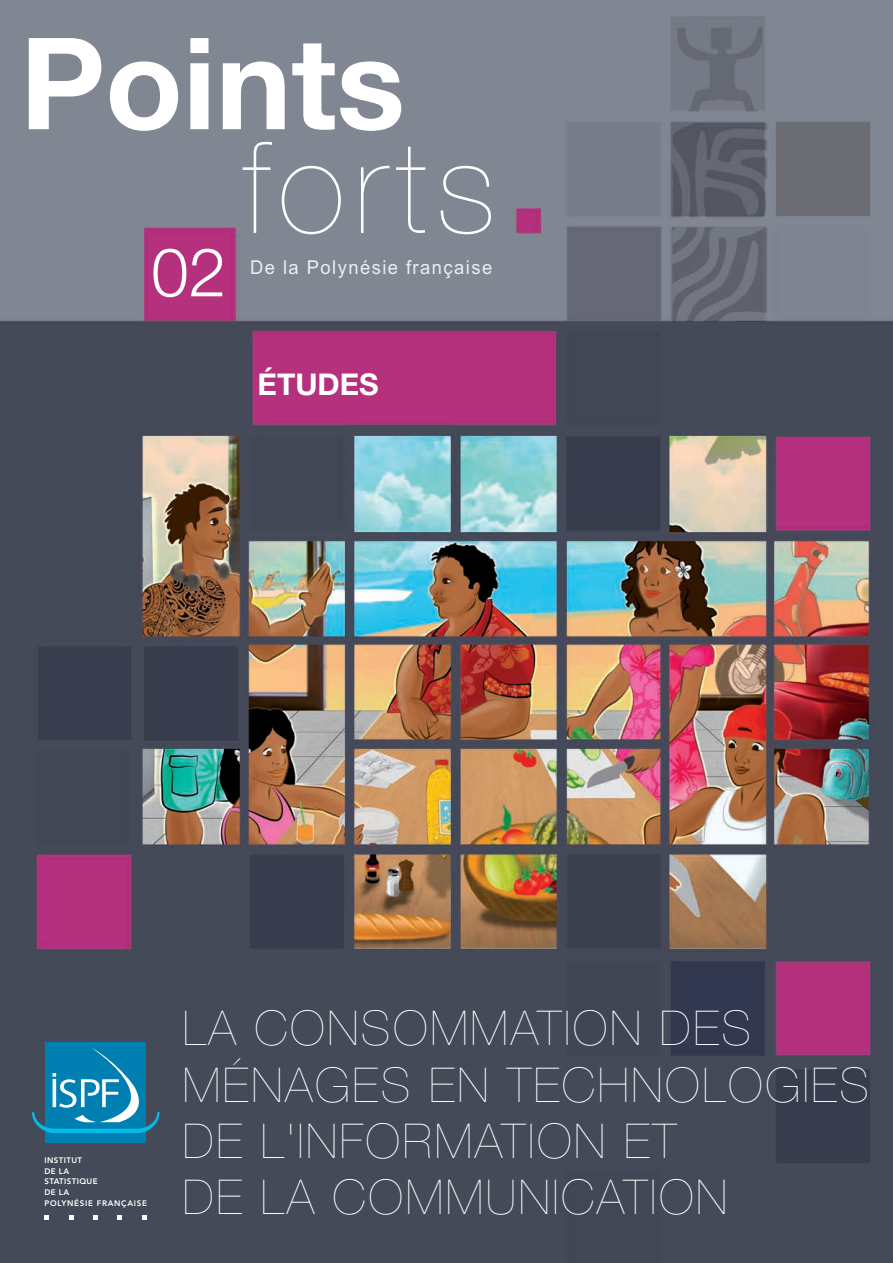
<style>
.page{position:relative;width:893px;height:1263px;background:#fff}
.page>*{position:absolute;margin:0;border:0;box-sizing:border-box;transform-origin:0 0}
.t1{font:700 127.5px "Helvetica Neue";color:#fff}
.t2{font:200 127.5px "Helvetica Neue";letter-spacing:.075em;color:#fff}
.t3{font:300 67.5px "Helvetica Neue";color:#fff}
.t4{font:200 48px/56.1px "Helvetica Neue";letter-spacing:.055em;color:#fff}
.t5{font:700 30px "Helvetica Neue";color:#fff}
.t6{font:19.2px "Arial";letter-spacing:.08em;color:#ececf3;scale:.96 1}
.t7{font:800 7.95px/10.8px "Avenir";letter-spacing:.05em;color:#fff}
</style>
<div class="page">
<img style="left:0;top:0;width:893px;height:1263px">
<svg style="left:45px;top:1215px;width:4px;height:4px"></svg>
<svg style="left:69px;top:1215px;width:4px;height:4px"></svg>
<svg style="left:93px;top:1215px;width:4px;height:4px"></svg>
<svg style="left:118px;top:1215px;width:4px;height:4px"></svg>
<svg style="left:142px;top:1215px;width:4px;height:4px"></svg>
<div style="left:45px;top:1042px;width:101px;height:101px;background:#007fb2"></div>
<svg style="left:32px;top:1046px;width:144px;height:87px"></svg>
<h1 class="t1" style="left:20px;top:5px;width:386px">Points</h1>
<h1 class="t2" style="left:243px;top:114px;width:255px">forts</h1>
<h2 class="t3" style="left:151px;top:231px;width:77px">02</h2>
<p class="t6" style="left:250px;top:255px;width:254px">De la Polynésie française</p>
<p class="t5" style="left:258px;top:366px;width:123px">ÉTUDES</p>
<p class="t7" style="left:44px;top:1155px;width:104px">INSTITUT<br>DE LA<br>STATISTIQUE<br>DE LA<br>POLYNÉSIE FRANÇAISE</p>
<p class="t4" style="left:183px;top:1000px;width:688px">LA CONSOMMATION DES<br>MÉNAGES EN TECHNOLOGIES<br>DE L'INFORMATION ET<br>DE LA COMMUNICATION</p>
</div>
